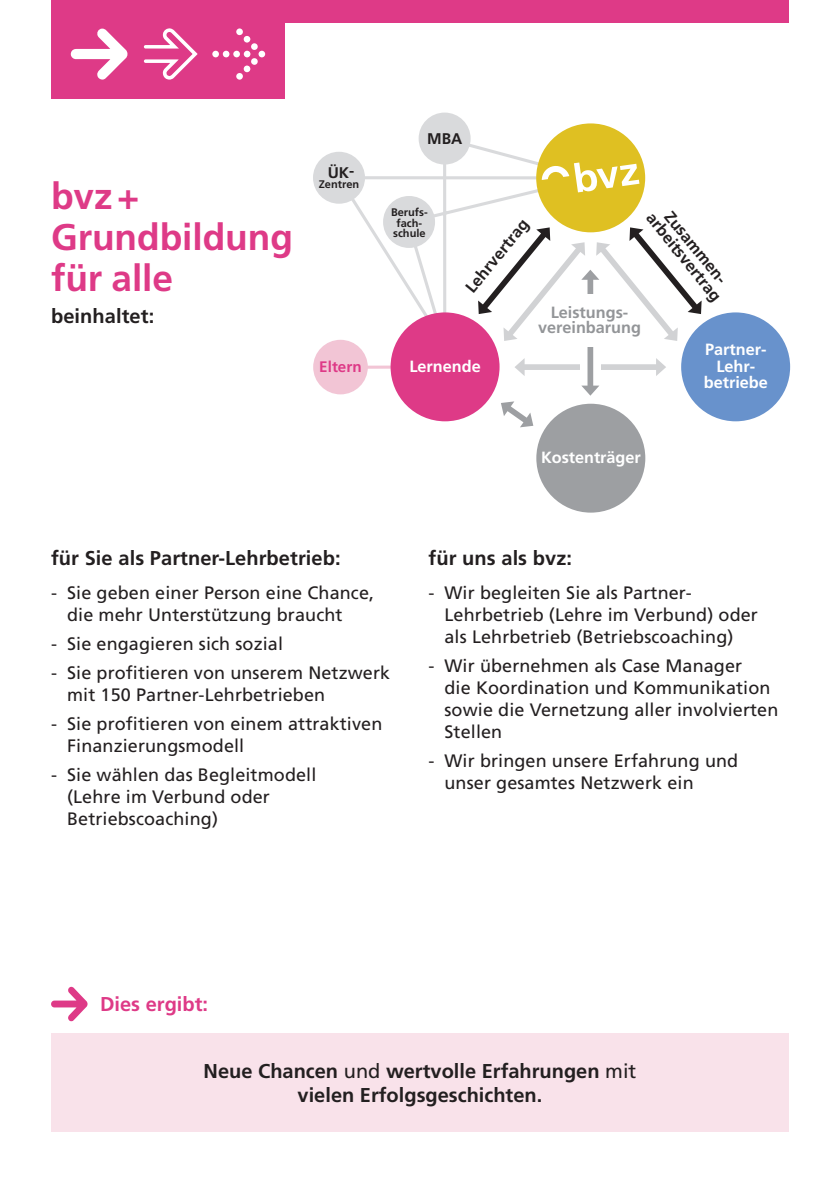
<style>
.page{position:relative;width:840px;height:1191px;background:#fff}
.page>*{position:absolute;margin:0;border:0;box-sizing:border-box;transform-origin:0 0}
.t1{font:700 37px/41px "Frutiger";color:#de3a87}
.t2{font:700 20px/24px "Frutiger";color:#231f20;text-align:center}
.t3{font:700 20px "Frutiger";color:#de3a87}
.t4{font:18px/22px "Frutiger";letter-spacing:.005em;color:#231f20}
.t5{font:700 16.2px/16.2px "Frutiger";color:#fff;text-align:center}
.t6{font:700 16.2px "Frutiger";color:#231f20}
.t7{font:700 16.2px/15px "Frutiger";color:#939598;text-align:center}
.t8{font:700 15.4px "Frutiger";color:#231f20}
.t9{font:700 15.2px "Frutiger";color:#de3a87}
.t10{font:700 11px/10.4px "Frutiger";color:#231f20;text-align:center}
.s1{font-weight:400}
</style>
<div class="page">
<div style="left:51px;top:0;width:737px;height:23px;background:#de3a87"></div>
<div style="left:51px;top:21px;width:234px;height:77px;background:#de3a87"></div>
<svg style="left:70px;top:29px;width:58px;height:51px"></svg>
<svg style="left:144px;top:28px;width:54px;height:52px"></svg>
<div style="left:243px;top:36px;width:7px;height:7px;background:#fff;border-radius:50%"></div>
<svg style="left:223px;top:51px;width:6px;height:6px"></svg>
<div style="left:258px;top:51px;width:7px;height:6px;background:#fff;border-radius:50%"></div>
<div style="left:243px;top:51px;width:7px;height:6px;background:#fff;border-radius:50%"></div>
<div style="left:233px;top:51px;width:7px;height:6px;background:#fff;border-radius:50%"></div>
<div style="left:212px;top:51px;width:7px;height:6px;background:#fff;border-radius:50%"></div>
<div style="left:236px;top:28px;width:7px;height:7px;background:#fff;border-radius:50%"></div>
<div style="left:243px;top:65px;width:7px;height:7px;background:#fff;border-radius:50%"></div>
<div style="left:236px;top:73px;width:7px;height:7px;background:#fff;border-radius:50%"></div>
<div style="left:251px;top:43px;width:6px;height:7px;background:#fff;border-radius:50%"></div>
<div style="left:251px;top:58px;width:6px;height:7px;background:#fff;border-radius:50%"></div>
<div style="left:51px;top:1033px;width:737px;height:98px;background:#f9e2ea"></div>
<svg style="left:367px;top:365px;width:23px;height:4px"></svg>
<div style="left:313px;top:340px;width:54px;height:54px;background:#f2c5d5;border-radius:50%"></div>
<svg style="left:334px;top:176px;width:66px;height:173px"></svg>
<div style="left:315px;top:154px;width:48px;height:48px;background:#d9dadc;border-radius:50%"></div>
<div style="left:313px;top:152px;width:52px;height:52px;border:4px solid #d9dadc;border-radius:50%"></div>
<svg style="left:400px;top:135px;width:78px;height:187px"></svg>
<div style="left:680px;top:312px;width:109px;height:109px;background:#6892cc;border-radius:50%"></div>
<div style="left:390px;top:312px;width:109px;height:109px;background:#de3a87;border-radius:50%"></div>
<div style="left:385px;top:198px;width:48px;height:48px;background:#d9dadc;border-radius:50%"></div>
<div style="left:383px;top:196px;width:52px;height:52px;border:4px solid #d9dadc;border-radius:50%"></div>
<div style="left:420px;top:114px;width:48px;height:49px;background:#d9dadc;border-radius:50%"></div>
<div style="left:418px;top:113px;width:52px;height:51px;border:4px solid #d9dadc;border-radius:50%"></div>
<div style="left:536px;top:404px;width:109px;height:108px;background:#9d9fa2;border-radius:50%"></div>
<svg style="left:478px;top:123px;width:223px;height:304px"></svg>
<svg style="left:51px;top:986px;width:37px;height:35px"></svg>
<h1 class="t1" style="left:51px;top:176px;width:243px">bvz+<br>Grundbildung für alle</h1>
<p class="t2" style="left:51px;top:304px;width:105px">beinhaltet:</p>
<p class="t8" style="left:327px;top:163px;width:28px">ÜK-</p>
<p class="t10" style="left:318px;top:179px;width:42px">Zentren</p>
<p class="t9" style="left:319px;top:357px;width:44px">Eltern</p>
<p class="t8" style="left:427px;top:129px;width:37px">MBA</p>
<p class="t10" style="left:391px;top:207px;width:38px">Berufs&shy;fach&shy;schule</p>
<p class="t6" style="left:675px;top:207px;width:93px;rotate:51deg">Zusammen-</p>
<p class="t6" style="left:461px;top:284px;width:91px;rotate:-51deg">Lehrvertrag</p>
<p class="t6" style="left:657px;top:209px;width:110px;rotate:51deg">arbeitsvertrag</p>
<p class="t7" style="left:537px;top:305px;width:104px">Leistungs&shy;vereinbarung</p>
<p class="t5" style="left:409px;top:358px;width:73px">Lernende</p>
<p class="t5" style="left:540px;top:449px;width:101px">Kostenträger</p>
<p class="t5" style="left:703px;top:342px;width:66px">Partner-<br>Lehr&shy;betriebe</p>
<p class="t2" style="left:51px;top:546px;width:291px">für Sie als Partner-Lehrbetrieb:</p>
<p class="t4" style="left:67px;top:582px;width:308px;text-indent:-16px">- Sie geben einer Person eine Chance, die mehr Unterstützung braucht</p>
<p class="t4" style="left:51px;top:633px;width:233px">- Sie engagieren sich sozial</p>
<p class="t4" style="left:67px;top:662px;width:324px;text-indent:-16px">- Sie profitieren von unserem Netzwerk mit 150 Partner-Lehrbetrieben</p>
<p class="t4" style="left:67px;top:713px;width:316px;text-indent:-16px">- Sie profitieren von einem attraktiven<br>Finanzierungsmodell</p>
<p class="t4" style="left:67px;top:764px;width:250px;text-indent:-16px">- Sie wählen das Begleitmodell (Lehre im Verbund oder<br>Betriebscoaching)</p>
<p class="t2" style="left:428px;top:546px;width:145px">für uns als bvz:</p>
<p class="t4" style="left:444px;top:582px;width:315px;text-indent:-16px">- Wir begleiten Sie als Partner-<br>Lehrbetrieb (Lehre im Verbund) oder als Lehrbetrieb (Betriebscoaching)</p>
<p class="t4" style="left:444px;top:655px;width:335px;text-indent:-16px">- Wir übernehmen als Case Manager<br>die Koordination und Kommunikation sowie die Vernetzung aller involvierten<br>Stellen</p>
<p class="t4" style="left:444px;top:750px;width:295px;text-indent:-16px">- Wir bringen unsere Erfahrung und unser gesamtes Netzwerk ein</p>
<p class="t3" style="left:100px;top:992px;width:110px">Dies ergibt:</p>
<p class="t2" style="left:203px;top:1058px;width:434px">Neue Chancen <span class="s1">und</span> wertvolle Erfahrungen <span class="s1">mit </span>vielen Erfolgsgeschichten.</p>
</div>
